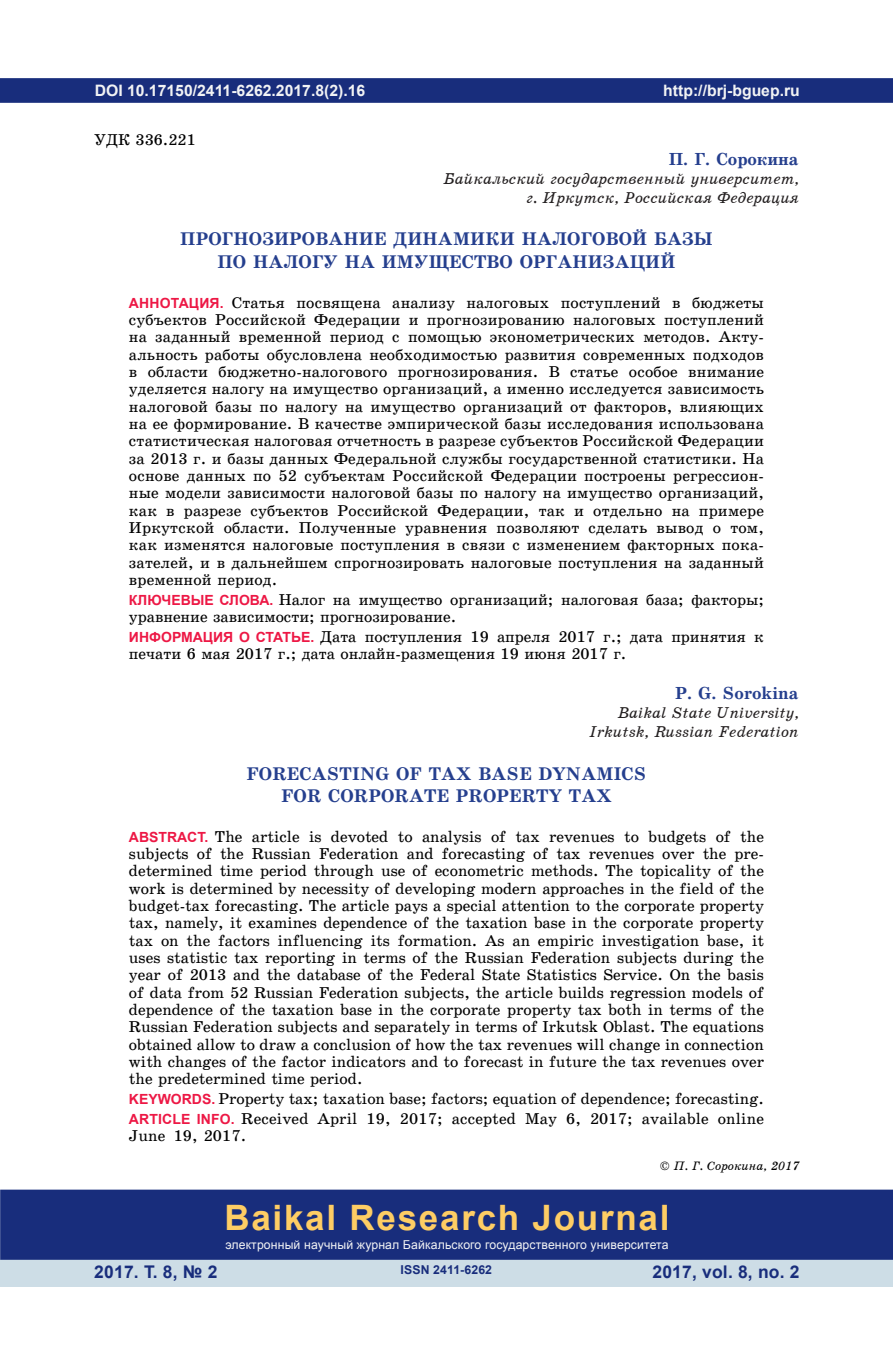
<style>
.page{position:relative;width:893px;height:1360px;background:#fff}
.page>*{position:absolute;margin:0;border:0;box-sizing:border-box;transform-origin:0 0}
.t1{font:700 35px "Arial";letter-spacing:.05em;color:#fecd64}
.t2{font:18.38px/22.2px "School Book C Bold";letter-spacing:.01em;color:#253f8e;text-align:center}
.t3{font:700 17.5px "Arial";letter-spacing:.01em;color:#182d7c}
.t4{font:17.5px "School Book C Bold";color:#253f8e}
.t5{font:15.75px/17.3px "School Book C";color:#000}
.t6{font:15.75px/18.9px "School Book C Italic";color:#231f20;text-align:right}
.t7{font:700 15.75px "Arial";color:#f2f3f4}
.t8{font:12.25px "Arial";letter-spacing:.01em;color:#f2f3f4}
.t9{font:12.25px "School Book C Italic";color:#000}
.t10{font:700 12.25px "Arial";letter-spacing:.01em;color:#182d7c}
.s1{font-family:"Arial";font-weight:700;font-size:14px;color:#ed1845}
</style>
<div class="page">
<div style="left:0;top:78px;width:893px;height:25px;background:#182d7c;border:2px solid #182d7c"></div>
<div style="left:0;top:1258px;width:893px;height:28px;background:#cddde6"></div>
<div style="left:0;top:1189px;width:893px;height:70px;background:#182d7c;border:2px solid #182d7c"></div>
<p class="t7" style="left:95px;top:79px;width:272px">DOI 10.17150/2411-6262.2017.8(2).16</p>
<p class="t5" style="left:94px;top:131px;width:103px">УДК 336.221</p>
<p class="t7" style="left:663px;top:79px;width:138px">http://brj-bguep.ru</p>
<p class="t4" style="left:669px;top:150px;width:132px">П. Г. Сорокина</p>
<p class="t6" style="left:443px;top:169px;width:357px">Байкальский государственный университет, г. Иркутск, Российская Федерация</p>
<p class="t2" style="left:180px;top:228px;width:534px">ПРОГНОЗИРОВАНИЕ ДИНАМИКИ НАЛОГОВОЙ БАЗЫ<br>ПО НАЛОГУ НА ИМУЩЕСТВО ОРГАНИЗАЦИЙ</p>
<p class="t5" style="left:129px;top:294px;width:637px;text-align:justify"><span class="s1">АННОТАЦИЯ.</span> Статья посвящена анализу налоговых поступлений в бюджеты субъектов Российской Федерации и прогнозированию налоговых поступлений на заданный временной период с помощью эконометрических методов. Акту&shy;альность работы обусловлена необходимостью развития современных подходов в области бюджетно-налогового прогнозирования. В статье особое внимание уделяется налогу на имущество организаций, а именно исследуется зависимость налоговой базы по налогу на имущество организаций от факторов, влияющих на ее формирование. В качестве эмпирической базы исследования использована статистическая налоговая отчетность в разрезе субъектов Российской Федерации за 2013 г. и базы данных Федеральной службы государственной статистики. На основе данных по 52 субъектам Российской Федерации построены регрессион&shy;ные модели зависимости налоговой базы по налогу на имущество организаций, как в разрезе субъектов Российской Федерации, так и отдельно на примере Иркутской области. Полученные уравнения позволяют сделать вывод о том, как изменятся налоговые поступления в связи с изменением факторных пока&shy;зателей, и в дальнейшем спрогнозировать налоговые поступления на заданный временной период.</p>
<p class="t5" style="left:129px;top:591px;width:636px"><span class="s1">КЛЮЧЕВЫЕ СЛОВА.</span> Налог на имущество организаций; налоговая база; факторы; уравнение зависимости; прогнозирование.</p>
<p class="t5" style="left:129px;top:628px;width:636px"><span class="s1">ИНФОРМАЦИЯ О СТАТЬЕ.</span> Дата поступления 19 апреля 2017 г.; дата принятия к печати 6 мая 2017 г.; дата онлайн-размещения 19 июня 2017 г.</p>
<p class="t4" style="left:675px;top:684px;width:125px">P. G. Sorokina</p>
<p class="t6" style="left:589px;top:703px;width:211px">Baikal State University,<br>Irkutsk, Russian Federation</p>
<p class="t2" style="left:246px;top:762px;width:401px">FORECASTING OF TAX BASE DYNAMICS<br>FOR CORPORATE PROPERTY TAX</p>
<p class="t5" style="left:129px;top:827px;width:637px;text-align:justify"><span class="s1">ABSTRACT.</span> The article is devoted to analysis of tax revenues to budgets of the subjects of the Russian Federation and forecasting of tax revenues over the pre&shy;determined time period through use of econometric methods. The topicality of the work is determined by necessity of developing modern approaches in the field of the budget-tax forecasting. The article pays a special attention to the corporate property tax, namely, it examines dependence of the taxation base in the corporate property tax on the factors influencing its formation. As an empiric investigation base, it uses statistic tax reporting in terms of the Russian Federation subjects during the year of 2013 and the database of the Federal State Statistics Service. On the basis of data from 52 Russian Federation subjects, the article builds regression models of dependence of the taxation base in the corporate property tax both in terms of the Russian Federation subjects and separately in terms of Irkutsk Oblast. The equations obtained allow to draw a conclusion of how the tax revenues will change in connection with changes of the factor indicators and to forecast in future the tax revenues over the predetermined time period.</p>
<p class="t5" style="left:129px;top:1088px;width:636px;line-height:19.8px"><span class="s1">KEYWORDS.</span> Property tax; taxation base; factors; equation of dependence; forecasting.<br><span class="s1">ARTICLE INFO.</span> Received April 19, 2017; accepted May 6, 2017; available online</p>
<p class="t5" style="left:129px;top:1127px;width:119px">June 19, 2017.</p>
<p class="t9" style="left:660px;top:1159px;width:141px">© П. Г. Сорокина, 2017</p>
<h1 class="t1" style="left:224px;top:1193px;width:447px">Baikal Research Journal</h1>
<p class="t8" style="left:225px;top:1236px;width:445px">электронный научный журнал Байкальского государственного университета</p>
<p class="t3" style="left:94px;top:1259px;width:125px">2017. Т. 8, № 2</p>
<p class="t3" style="left:652px;top:1259px;width:149px">2017, vol. 8, no. 2</p>
<p class="t10" style="left:401px;top:1261px;width:93px">ISSN 2411-6262</p>
</div>
